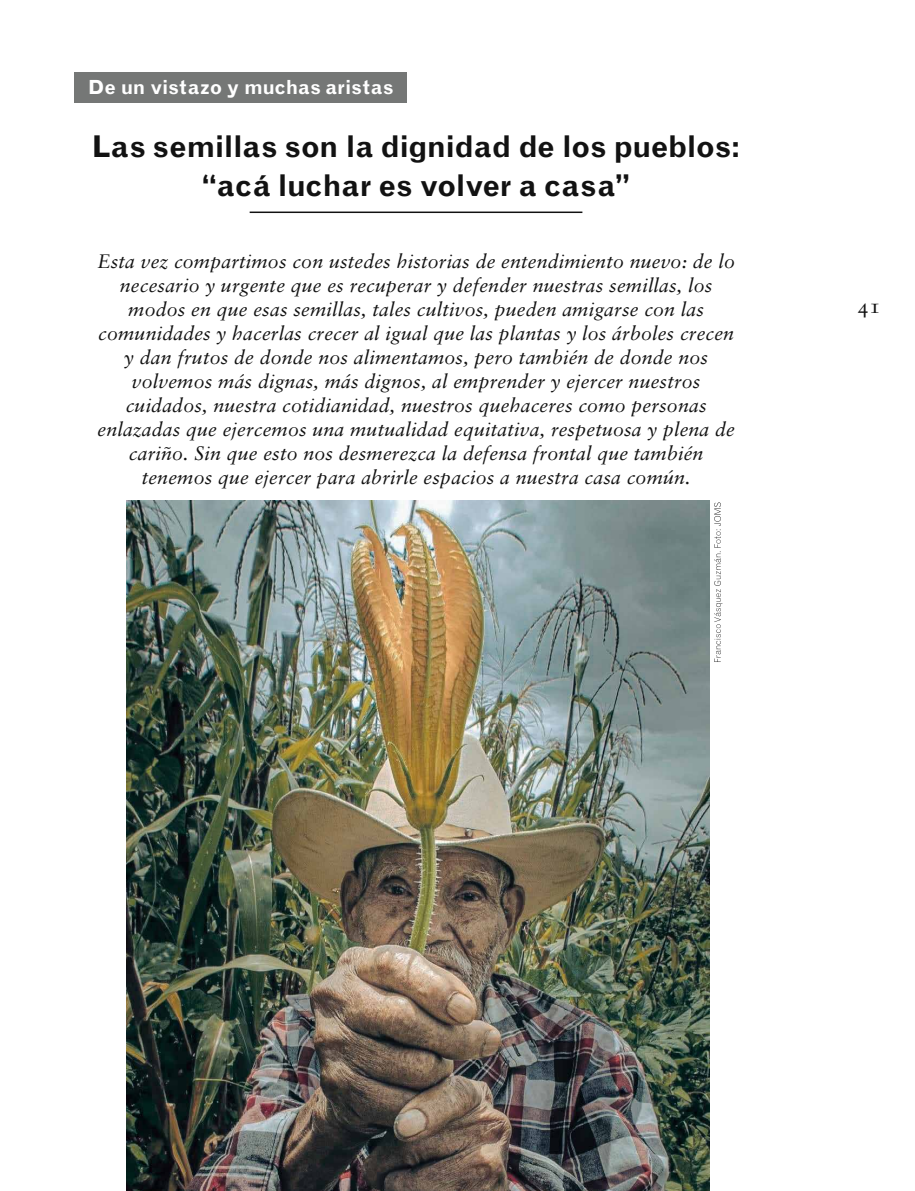
<style>
.page{position:relative;width:915px;height:1191px;background:#fff}
.page>*{position:absolute;margin:0;border:0;box-sizing:border-box;transform-origin:0 0}
.t1{font:700 30px/39px "Grotesque";letter-spacing:-.015em;color:#121212;text-align:center}
.t2{font:21px "Sabon Roman SC";color:#121212}
.t3{font:italic 19.5px/24px "Sabon LTW1 G";letter-spacing:.01em;color:#121212;text-align:center}
.t4{font:700 19.5px "Grotesque";letter-spacing:.005em;color:#fff}
</style>
<div class="page">
<div style="left:74px;top:72px;width:333px;height:30px;background:#757776"></div>
<hr style="left:249px;top:211px;width:333px;height:2px;background:#121212">
<img style="left:126px;top:501px;width:583px;height:690px">
<svg style="left:714px;top:502px;width:8px;height:160px"></svg>
<p class="t4" style="left:88px;top:75px;width:307px">De un vistazo y muchas aristas</p>
<h1 class="t1" style="left:91px;top:127px;width:650px">Las semillas son la dignidad de los pueblos: “acá luchar es volver a casa”</h1>
<p class="t3" style="left:97px;top:249px;width:638px">Esta vez compartimos con ustedes historias de entendimiento nuevo: de lo necesario y urgente que es recuperar y defender nuestras semillas, los modos en que esas semillas, tales cultivos, pueden amigarse con las comunidades y hacerlas crecer al igual que las plantas y los árboles crecen y dan frutos de donde nos alimentamos, pero también de donde nos volvemos más dignas, más dignos, al emprender y ejercer nuestros cuidados, nuestra cotidianidad, nuestros quehaceres como personas enlazadas que ejercemos una mutualidad equitativa, respetuosa y plena de cariño. Sin que esto nos desmerezca la defensa frontal que también tenemos que ejercer para abrirle espacios a nuestra casa común.</p>
<p class="t2" style="left:857px;top:293px;width:25px">41</p>
</div>
